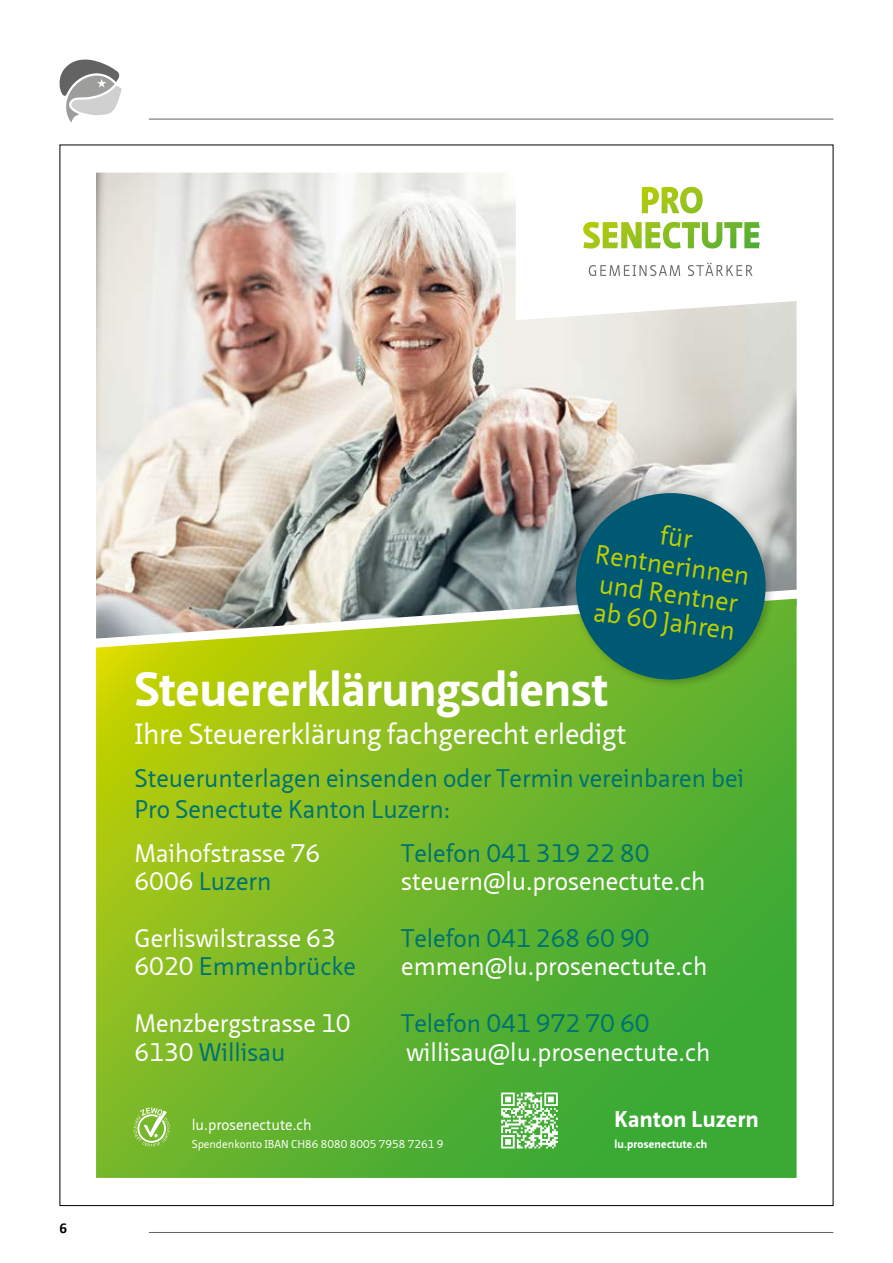
<style>
.page{position:relative;width:893px;height:1263px;background:#fff}
.page>*{position:absolute;margin:0;border:0;box-sizing:border-box;transform-origin:0 0}
.t1{font:700 46.95px "Neue Sans Pro";color:#fff}
.t2{font:28.35px "Neue Sans Pro";letter-spacing:-.01em;color:#fff}
.t3{font:25.95px/28.3px "Neue Sans Pro";color:#bccf00;text-align:center}
.t4{font:24.75px/30.9px "Neue Sans Pro";color:#007270}
.t5{font:24.75px "Neue Sans Pro";color:#fff}
.t6{font:700 22.2px "Neue Sans Pro";letter-spacing:.015em;color:#fff}
.t7{font:700 15px "Calibri";color:#000}
.t8{font:14.85px "Neue Sans Pro";color:#fff}
.t9{font:11.1px "Neue Sans Pro";color:#fff}
.t10{font:700 11.1px "Neue Sans Pro";letter-spacing:.015em;color:#fff}
.s1{color:#fff}
</style>
<div class="page">
<hr style="left:149px;top:119px;width:684px;height:1px;background:#646363">
<hr style="left:149px;top:1232px;width:684px;height:1px;background:#646363">
<svg style="left:60px;top:60px;width:62px;height:63px"></svg>
<img style="left:96px;top:173px;width:701px;height:415px">
<svg style="left:96px;top:649px;width:701px;height:529px;background:#6db629"></svg>
<img style="left:96px;top:588px;width:701px;height:61px">
<svg style="left:516px;top:173px;width:281px;height:147px"></svg>
<svg style="left:589px;top:265px;width:91px;height:11px"></svg>
<svg style="left:688px;top:263px;width:65px;height:13px"></svg>
<svg style="left:583px;top:187px;width:177px;height:62px"></svg>
<div style="left:571px;top:488px;width:205px;height:202px;background:#000;opacity:.25"></div>
<div style="left:576px;top:493px;width:190px;height:186px;background:#005972;border-radius:50%"></div>
<svg style="left:134px;top:1107px;width:36px;height:40px"></svg>
<img style="left:493px;top:1088px;width:73px;height:65px">
<p class="t7" style="left:60px;top:1219px;width:9px">6</p>
<p class="t3" style="left:601px;top:512px;width:157px;rotate:8deg">für<br>Rentnerinnen und Rentner ab 60 Jahren</p>
<h1 class="t1" style="left:134px;top:658px;width:475px">Steuererklärungsdienst</h1>
<p class="t2" style="left:134px;top:715px;width:493px">Ihre Steuererklärung fachgerecht erledigt</p>
<p class="t4" style="left:135px;top:762px;width:611px">Steuerunterlagen einsenden oder Termin vereinbaren bei<br>Pro Senectute Kanton Luzern:</p>
<p class="t5" style="left:134px;top:837px;width:187px">Maihofstrasse 76</p>
<p class="t4" style="left:401px;top:837px;width:250px">Telefon 041 319 22 80</p>
<p class="t4" style="left:134px;top:865px;width:138px"><span class="s1">6006</span> Luzern</p>
<p class="t5" style="left:401px;top:865px;width:306px">steuern@lu.prosenectute.ch</p>
<p class="t5" style="left:134px;top:922px;width:203px">Gerliswilstrasse 63</p>
<p class="t4" style="left:401px;top:922px;width:250px">Telefon 041 268 60 90</p>
<p class="t4" style="left:134px;top:951px;width:223px"><span class="s1">6020</span> Emmenbrücke</p>
<p class="t5" style="left:401px;top:950px;width:308px">emmen@lu.prosenectute.ch</p>
<p class="t5" style="left:134px;top:1007px;width:218px">Menzbergstrasse 10</p>
<p class="t4" style="left:401px;top:1008px;width:250px">Telefon 041 972 70 60</p>
<p class="t4" style="left:134px;top:1036px;width:152px"><span class="s1">6130</span> Willisau</p>
<p class="t5" style="left:406px;top:1036px;width:306px">willisau@lu.prosenectute.ch</p>
<p class="t8" style="left:192px;top:1115px;width:122px">lu.prosenectute.ch</p>
<p class="t9" style="left:192px;top:1136px;width:253px">Spendenkonto IBAN CH86 8080 8005 7958 7261 9</p>
<p class="t6" style="left:614px;top:1104px;width:146px">Kanton Luzern</p>
<p class="t10" style="left:614px;top:1136px;width:94px">lu.prosenectute.ch</p>
</div>
